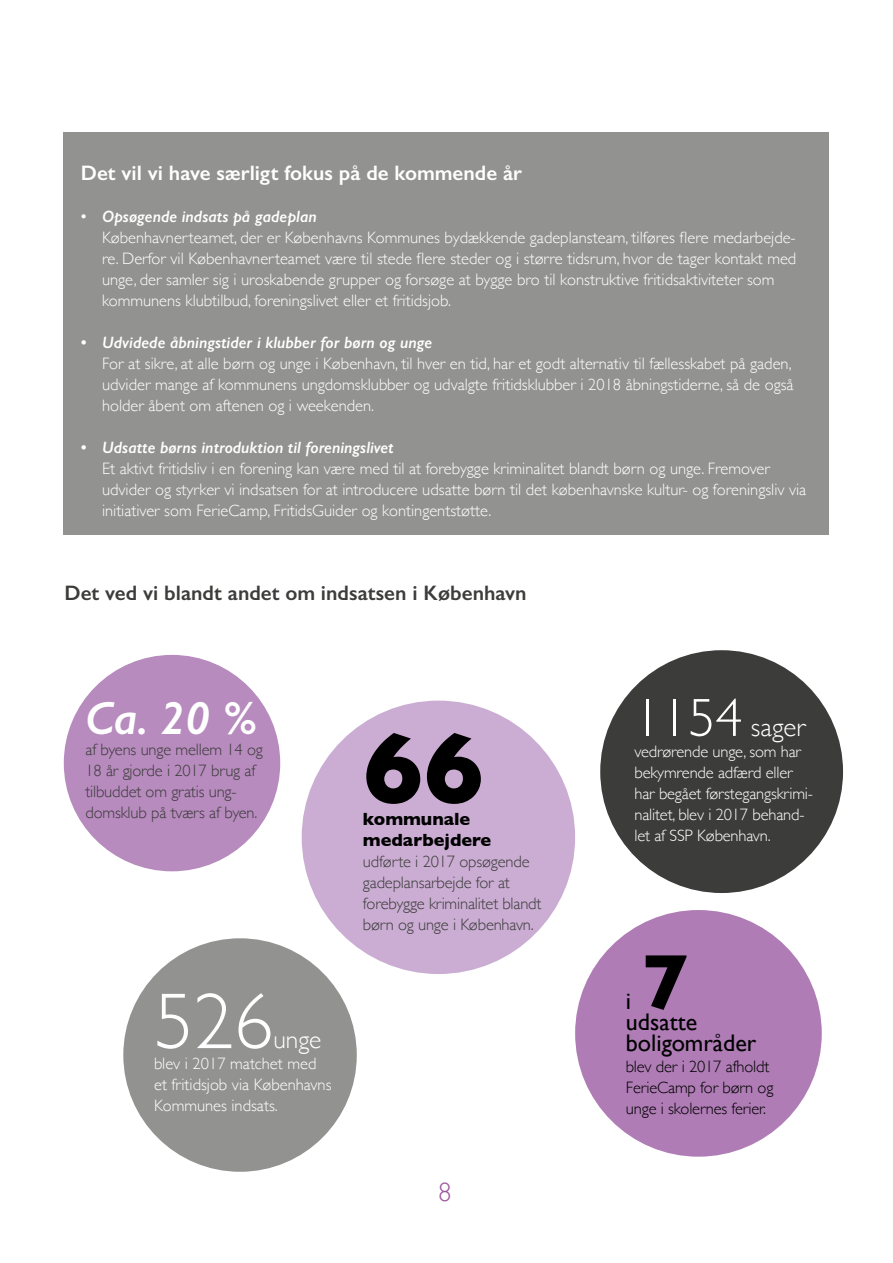
<style>
.page{position:relative;width:893px;height:1263px;background:#fff}
.page>*{position:absolute;margin:0;border:0;box-sizing:border-box;transform-origin:0 0}
.t1{font:700 102px "Gill Sans";color:#000}
.t2{font:300 79.5px "Gill Sans";color:#fff}
.t3{font:700 79.5px "Gill Sans";color:#000}
.t4{font:italic 600 46.5px "Gill Sans";color:#fff}
.t5{font:300 27px "Gill Sans";color:#fff}
.t6{font:300 27px "Gill Sans";color:#9c599f}
.t7{font:300 25.5px "Gill Sans";color:#fff}
.t8{font:24px/21px "Gill Sans";color:#000}
.t9{font:600 21px "Gill Sans";color:#3c3c3b}
.t10{font:600 21px "Gill Sans";color:#fff}
.t11{font:700 18px/21.6px "Gill Sans";color:#000}
.t12{font:300 16.5px/21px "Gill Sans";color:#fff}
.t13{font:300 16.5px/21px "Gill Sans";letter-spacing:-.01em;color:#3c3c3b}
.t14{font:italic 600 16.5px "Gill Sans";color:#fff}
.t15{font:300 16.5px/21px "Gill Sans";letter-spacing:-.01em;color:#000}
.s1{font-weight:400}
.s2{font-weight:600;font-style:italic}
.s3{font-size:54px}
</style>
<div class="page">
<div style="left:64px;top:655px;width:216px;height:216px;background:#b78bbe;border-radius:50%"></div>
<div style="left:600px;top:650px;width:243px;height:243px;background:#3c3c3b;border-radius:50%"></div>
<div style="left:575px;top:910px;width:247px;height:247px;background:#af7cb5;border-radius:50%"></div>
<div style="left:302px;top:701px;width:273px;height:273px;background:#cbadd3;border-radius:50%"></div>
<div style="left:123px;top:938px;width:234px;height:234px;background:#929291;border-radius:50%"></div>
<div style="left:64px;top:133px;width:765px;height:402px;background:#929291"></div>
<p class="t10" style="left:81px;top:165px;width:443px">Det vil vi have særligt fokus på de kommende år</p>
<p class="t12" style="left:102px;top:205px;width:696px;text-indent:-21px"><span class="s1">•</span> <span class="s2">Opsøgende indsats på gadeplan<br></span>Københavnerteamet, der er Københavns Kommunes bydækkende gadeplansteam, tilføres flere medarbejde&shy;re. Derfor vil Københavnerteamet være til stede flere steder og i større tidsrum, hvor de tager kontakt med unge, der samler sig i uroskabende grupper og forsøge at bygge bro til konstruktive fritidsaktiviteter som kommunens klubtilbud, foreningslivet eller et fritidsjob.</p>
<p class="t14" style="left:81px;top:337px;width:353px">• Udvidede åbningstider i klubber for børn og unge</p>
<p class="t12" style="left:102px;top:354px;width:693px;text-align:justify">For at sikre, at alle børn og unge i København, til hver en tid, har et godt alternativ til fællesskabet på gaden, udvider mange af kommunens ungdomsklubber og udvalgte fritidsklubber i 2018 åbningstiderne, så de også holder åbent om aftenen og i weekenden.</p>
<p class="t14" style="left:81px;top:442px;width:314px">• Udsatte børns introduktion til foreningslivet</p>
<p class="t12" style="left:102px;top:459px;width:706px">Et aktivt fritidsliv i en forening kan være med til at forebygge kriminalitet blandt børn og unge. Fremover udvider og styrker vi indsatsen for at introducere udsatte børn til det københavnske kultur- og foreningsliv via initiativer som FerieCamp, FritidsGuider og kontingentstøtte.</p>
<p class="t9" style="left:64px;top:585px;width:464px">Det ved vi blandt andet om indsatsen i København</p>
<h3 class="t4" style="left:85px;top:702px;width:172px">Ca. 20 %</h3>
<p class="t13" style="left:85px;top:740px;width:179px">af byens unge mellem 14 og<br>18 år gjorde i 2017 brug af tilbuddet om gratis ung&shy;domsklub på tværs af byen.</p>
<h2 class="t2" style="left:154px;top:988px;width:121px">526</h2>
<h3 class="t7" style="left:273px;top:1029px;width:50px">unge</h3>
<p class="t12" style="left:154px;top:1054px;width:179px">blev i 2017 matchet med et fritidsjob via Københavns<br>Kommunes indsats.</p>
<h1 class="t1" style="left:363px;top:725px;width:123px">66</h1>
<p class="t11" style="left:363px;top:809px;width:130px">kommunale medarbejdere</p>
<p class="t13" style="left:363px;top:852px;width:180px">udførte i 2017 opsøgende gadeplansarbejde for at forebygge kriminalitet blandt børn og unge i København.</p>
<h3 class="t6" style="left:438px;top:1180px;width:15px">8</h3>
<h3 class="t5" style="left:634px;top:716px;width:173px"><span class="s3">1154</span> sager</h3>
<p class="t12" style="left:634px;top:742px;width:180px">vedrørende unge, som har bekymrende adfærd eller har begået førstegangskrimi&shy;nalitet, blev i 2017 behand&shy;let af SSP København.</p>
<h2 class="t3" style="left:642px;top:948px;width:49px">7</h2>
<h3 class="t8" style="left:626px;top:1034px;width:132px">boligområder</h3>
<p class="t15" style="left:626px;top:1057px;width:149px">blev der i 2017 afholdt<br>FerieCamp for børn og unge i skolernes ferier.</p>
<h3 class="t8" style="left:626px;top:992px;width:73px">i udsatte</h3>
</div>
